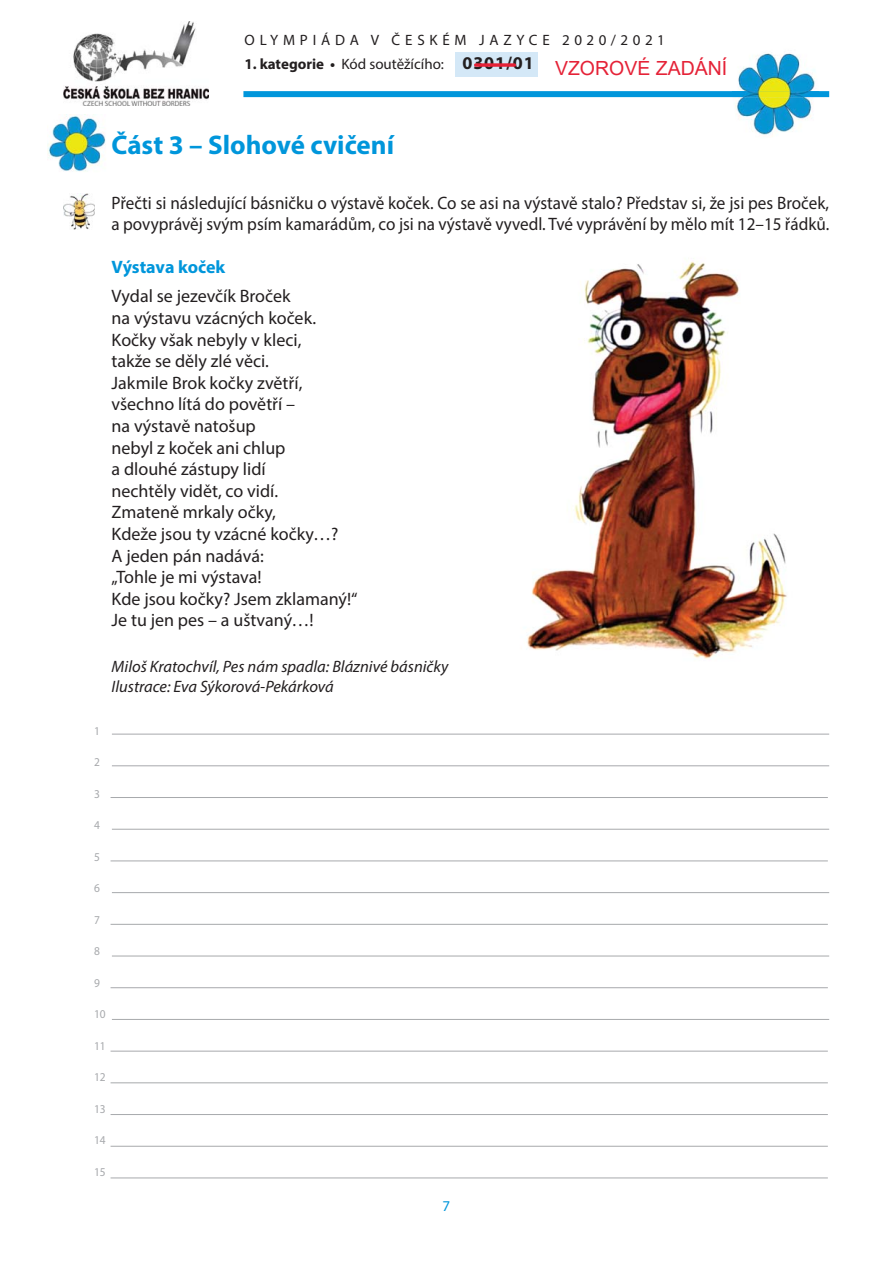
<style>
.page{position:relative;width:893px;height:1263px;background:#fff}
.page>*{position:absolute;margin:0;border:0;box-sizing:border-box;transform-origin:0 0}
.t1{font:700 27px "Myriad Pro";color:#0096db}
.t2{font:19.5px "Arial";color:#e52237}
.t3{font:18px/21.6px "Myriad Pro";color:#231f20}
.t4{font:18px/21.6px "Myriad Pro";color:#231f20;scale:.95 1}
.t5{font:700 18px "Myriad Pro";letter-spacing:-.01em;color:#0096db}
.t6{font:italic 16.5px/19.8px "Myriad Pro";color:#231f20}
.t7{font:15px "Myriad Pro";color:#231f20}
.t8{font:15px "Myriad Pro";letter-spacing:.32em;color:#231f20}
.t9{font:15px "Myriad Pro";color:#0096db}
.t10{font:12px "Myriad Pro";color:#a7a9ac;scale:.95 1}
.s1{font-weight:700}
.s2{font-weight:700;font-size:18px}
</style>
<div class="page">
<img style="left:64px;top:22px;width:145px;height:83px">
<div style="left:455px;top:52px;width:83px;height:25px;background:#d4e8f7"></div>
<div style="left:243px;top:91px;width:586px;height:6px;background:#0096db"></div>
<img style="left:732px;top:97px;width:93px;height:38px">
<img style="left:738px;top:53px;width:77px;height:38px">
<img style="left:743px;top:91px;width:77px;height:6px">
<img style="left:47px;top:114px;width:59px;height:58px">
<img style="left:64px;top:193px;width:31px;height:37px">
<img style="left:527px;top:261px;width:260px;height:398px">
<hr style="left:111px;top:797px;width:717px;height:1px;background:#a7a9ac">
<hr style="left:111px;top:861px;width:717px;height:1px;background:#a7a9ac">
<hr style="left:111px;top:924px;width:717px;height:1px;background:#a7a9ac">
<hr style="left:111px;top:987px;width:717px;height:1px;background:#a7a9ac">
<hr style="left:111px;top:1051px;width:717px;height:1px;background:#a7a9ac">
<hr style="left:111px;top:1082px;width:717px;height:1px;background:#a7a9ac">
<hr style="left:111px;top:1114px;width:717px;height:1px;background:#a7a9ac">
<hr style="left:111px;top:1146px;width:717px;height:1px;background:#a7a9ac">
<hr style="left:111px;top:1178px;width:717px;height:1px;background:#a7a9ac">
<hr style="left:112px;top:734px;width:717px;height:1px;background:#a7a9ac">
<hr style="left:112px;top:765px;width:717px;height:1px;background:#a7a9ac">
<hr style="left:112px;top:829px;width:717px;height:1px;background:#a7a9ac">
<hr style="left:112px;top:892px;width:717px;height:1px;background:#a7a9ac">
<hr style="left:112px;top:956px;width:717px;height:1px;background:#a7a9ac">
<hr style="left:112px;top:1019px;width:717px;height:1px;background:#a7a9ac">
<svg style="left:476px;top:63px;width:39px;height:4px"></svg>
<p class="t8" style="left:245px;top:35px;width:422px">OLYMPIÁDA V ČESKÉM JAZYCE 2020/2021</p>
<p class="t7" style="left:244px;top:59px;width:291px"><span class="s1">1. kategorie •</span> Kód soutěžícího: <span class="s2">0301/01</span></p>
<p class="t2" style="left:555px;top:54px;width:174px">VZOROVÉ ZADÁNÍ</p>
<h1 class="t1" style="left:112px;top:135px;width:284px">Část 3 – Slohové cvičení</h1>
<p class="t4" style="left:112px;top:193px;width:757px">Přečti si následující básničku o výstavě koček. Co se asi na výstavě stalo? Představ si, že jsi pes Broček, a povyprávěj svým psím kamarádům, co jsi na výstavě vyvedl. Tvé vyprávění by mělo mít 12–15 řádků.</p>
<p class="t5" style="left:112px;top:260px;width:115px">Výstava koček</p>
<p class="t3" style="left:112px;top:287px;width:247px">Vydal se jezevčík Broček<br>na výstavu vzácných koček.<br>Kočky však nebyly v kleci,<br>takže se děly zlé věci.<br>Jakmile Brok kočky zvětří, všechno lítá do povětří –<br>na výstavě natošup<br>nebyl z koček ani chlup<br>a dlouhé zástupy lidí<br>nechtěly vidět, co vidí.<br>Zmateně mrkaly očky,<br>Kdeže jsou ty vzácné kočky…?<br>A jeden pán nadává:<br>„Tohle je mi výstava!<br>Kde jsou kočky? Jsem zklamaný!“<br>Je tu jen pes – a uštvaný…!</p>
<p class="t6" style="left:112px;top:658px;width:338px">Miloš Kratochvíl, Pes nám spadla: Bláznivé básničky<br>Ilustrace: Eva Sýkorová-Pekárková</p>
<p class="t10" style="left:94px;top:726px;width:8px">1</p>
<p class="t10" style="left:94px;top:758px;width:8px">2</p>
<p class="t10" style="left:94px;top:789px;width:8px">3</p>
<p class="t10" style="left:94px;top:821px;width:8px">4</p>
<p class="t10" style="left:94px;top:852px;width:8px">5</p>
<p class="t10" style="left:94px;top:884px;width:8px">6</p>
<p class="t10" style="left:94px;top:915px;width:8px">7</p>
<p class="t10" style="left:94px;top:947px;width:8px">8</p>
<p class="t10" style="left:94px;top:978px;width:8px">9</p>
<p class="t10" style="left:94px;top:1010px;width:14px">10</p>
<p class="t10" style="left:94px;top:1041px;width:14px">11</p>
<p class="t10" style="left:94px;top:1073px;width:14px">12</p>
<p class="t10" style="left:94px;top:1104px;width:14px">13</p>
<p class="t10" style="left:94px;top:1136px;width:14px">14</p>
<p class="t10" style="left:94px;top:1167px;width:14px">15</p>
<p class="t9" style="left:443px;top:1200px;width:9px">7</p>
</div>
